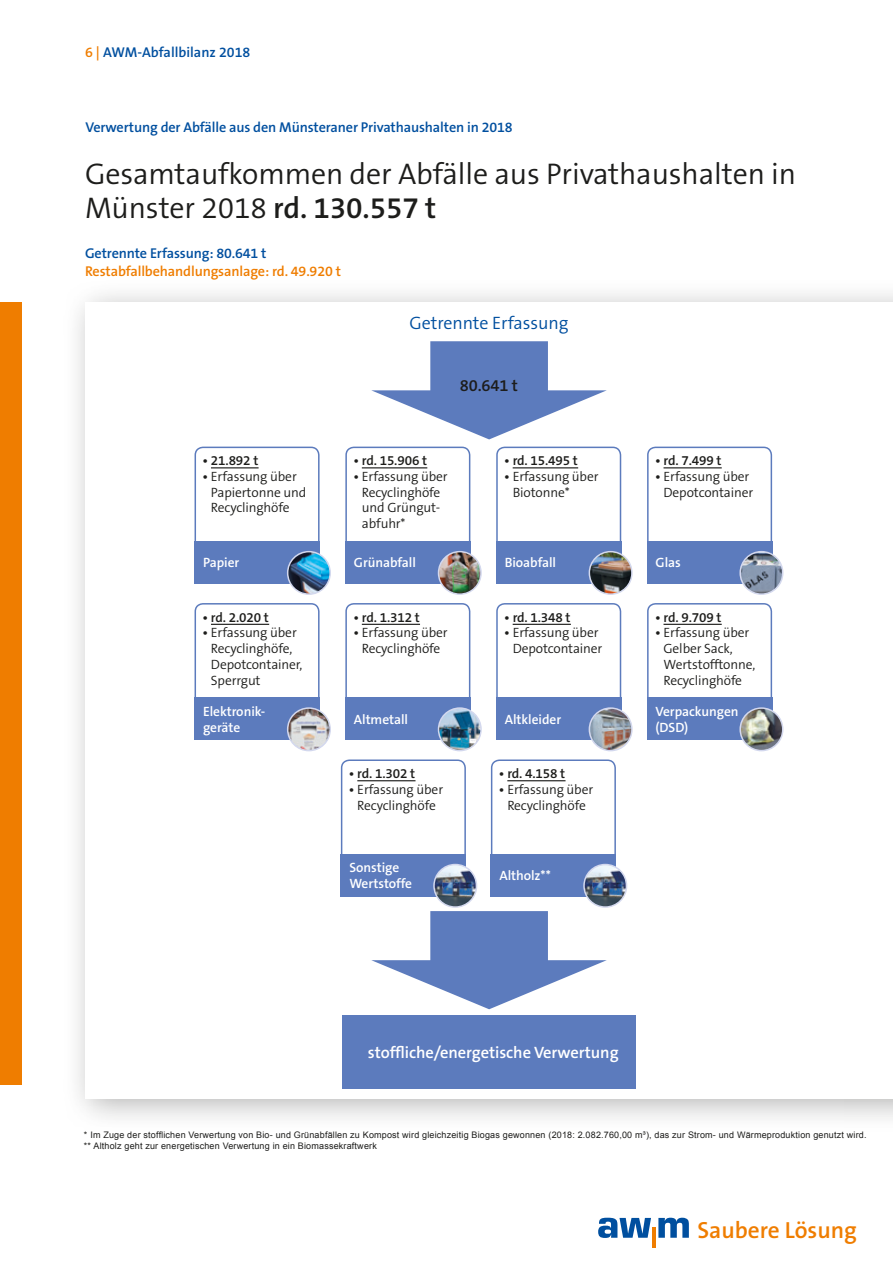
<style>
.page{position:relative;width:893px;height:1263px;background:#fff}
.page>*{position:absolute;margin:0;border:0;box-sizing:border-box;transform-origin:0 0}
.t1{font:300 30px/34.5px "The Sans B4";letter-spacing:-.005em;color:#1d1d1b}
.t2{font:600 23.4px "The Sans B6";color:#ef7d00}
.t3{font:300 18px "The Sans B4";letter-spacing:-.005em;color:#004f9f}
.t4{font:600 16.5px "The Sans B6";letter-spacing:-.005em;color:#fff}
.t5{font:600 16.5px "The Sans B6";color:#1d1d1b}
.t6{font:600 14.25px "The Sans B6";letter-spacing:-.01em;color:#004f9f}
.t7{font:600 14.25px "The Sans B6";letter-spacing:-.01em;color:#ef7d00}
.t8{font:300 13.5px/15.8px "The Sans B4";letter-spacing:-.01em;color:#1d1d1b}
.t9{font:600 13.5px/15.8px "The Sans B6";letter-spacing:-.005em;color:#fff}
.t10{font:600 13.5px "The Sans B6";letter-spacing:-.01em;color:#1d1d1b}
.t11{font:9px/10.8px "Arial";letter-spacing:.02em;color:#1d1d1b}
.s1{color:#ef7d00}
.s2{font-family:"The Sans B6";font-weight:600}
</style>
<div class="page">
<div style="left:0;top:302px;width:21px;height:782px;background:#ef7d00"></div>
<svg style="left:598px;top:1218px;width:53px;height:20px"></svg>
<svg style="left:658px;top:1218px;width:31px;height:20px"></svg>
<hr style="left:652px;top:1227px;width:3px;height:20px;background:#ef7d00">
<div style="left:491px;top:759px;width:125px;height:137px;border:2px solid #5c7bbd;border-radius:8px"></div>
<div style="left:491px;top:854px;width:125px;height:42px;background:#5c7bbd"></div>
<img style="left:584px;top:864px;width:42px;height:43px;border-radius:21px">
<div style="left:583px;top:864px;width:44px;height:44px;border:2px solid #d3d8ee;border-radius:50%"></div>
<hr style="left:507px;top:780px;width:59px;height:1px;background:#1d1d1b">
<div style="left:341px;top:759px;width:125px;height:137px;border:2px solid #5c7bbd;border-radius:8px"></div>
<div style="left:341px;top:854px;width:125px;height:42px;background:#5c7bbd"></div>
<img style="left:434px;top:864px;width:42px;height:43px;border-radius:21px">
<div style="left:433px;top:864px;width:44px;height:44px;border:2px solid #d3d8ee;border-radius:50%"></div>
<hr style="left:357px;top:780px;width:58px;height:1px;background:#1d1d1b">
<div style="left:647px;top:603px;width:125px;height:137px;border:2px solid #5c7bbd;border-radius:8px"></div>
<div style="left:647px;top:697px;width:125px;height:43px;background:#5c7bbd"></div>
<img style="left:740px;top:708px;width:43px;height:43px;border-radius:21px">
<div style="left:739px;top:707px;width:44px;height:44px;border:2px solid #d3d8ee;border-radius:50%"></div>
<hr style="left:663px;top:624px;width:59px;height:1px;background:#1d1d1b">
<div style="left:496px;top:603px;width:125px;height:137px;border:2px solid #5c7bbd;border-radius:8px"></div>
<div style="left:496px;top:697px;width:125px;height:43px;background:#5c7bbd"></div>
<img style="left:589px;top:708px;width:43px;height:43px;border-radius:21px">
<div style="left:589px;top:707px;width:44px;height:44px;border:2px solid #d3d8ee;border-radius:50%"></div>
<hr style="left:513px;top:624px;width:58px;height:1px;background:#1d1d1b">
<div style="left:345px;top:603px;width:125px;height:137px;border:2px solid #5c7bbd;border-radius:8px"></div>
<div style="left:345px;top:697px;width:125px;height:43px;background:#5c7bbd"></div>
<img style="left:438px;top:708px;width:43px;height:43px;border-radius:21px">
<div style="left:438px;top:707px;width:44px;height:44px;border:2px solid #d3d8ee;border-radius:50%"></div>
<hr style="left:362px;top:624px;width:58px;height:1px;background:#1d1d1b">
<div style="left:195px;top:603px;width:125px;height:137px;border:2px solid #5c7bbd;border-radius:8px"></div>
<div style="left:195px;top:697px;width:125px;height:43px;background:#5c7bbd"></div>
<img style="left:288px;top:708px;width:42px;height:43px;border-radius:21px">
<div style="left:287px;top:707px;width:44px;height:44px;border:2px solid #d3d8ee;border-radius:50%"></div>
<hr style="left:211px;top:624px;width:58px;height:1px;background:#1d1d1b">
<div style="left:195px;top:447px;width:125px;height:136px;border:2px solid #5c7bbd;border-radius:8px"></div>
<div style="left:195px;top:541px;width:125px;height:42px;background:#5c7bbd"></div>
<img style="left:288px;top:552px;width:42px;height:42px;border-radius:21px">
<div style="left:287px;top:551px;width:44px;height:44px;border:2px solid #d3d8ee;border-radius:50%"></div>
<hr style="left:211px;top:467px;width:48px;height:1px;background:#1d1d1b">
<div style="left:345px;top:447px;width:125px;height:136px;border:2px solid #5c7bbd;border-radius:8px"></div>
<div style="left:345px;top:541px;width:125px;height:42px;background:#5c7bbd"></div>
<img style="left:438px;top:552px;width:43px;height:42px;border-radius:21px">
<div style="left:438px;top:551px;width:44px;height:44px;border:2px solid #d3d8ee;border-radius:50%"></div>
<hr style="left:362px;top:467px;width:65px;height:1px;background:#1d1d1b">
<div style="left:496px;top:447px;width:125px;height:136px;border:2px solid #5c7bbd;border-radius:8px"></div>
<div style="left:496px;top:541px;width:125px;height:42px;background:#5c7bbd"></div>
<img style="left:589px;top:552px;width:43px;height:42px;border-radius:21px">
<div style="left:589px;top:551px;width:44px;height:44px;border:2px solid #d3d8ee;border-radius:50%"></div>
<hr style="left:513px;top:467px;width:65px;height:1px;background:#1d1d1b">
<div style="left:647px;top:447px;width:125px;height:136px;border:2px solid #5c7bbd;border-radius:8px"></div>
<div style="left:647px;top:541px;width:125px;height:42px;background:#5c7bbd"></div>
<img style="left:740px;top:552px;width:43px;height:42px;border-radius:21px">
<div style="left:739px;top:551px;width:44px;height:44px;border:2px solid #d3d8ee;border-radius:50%"></div>
<hr style="left:663px;top:467px;width:59px;height:1px;background:#1d1d1b">
<svg style="left:371px;top:911px;width:236px;height:98px"></svg>
<div style="left:342px;top:1016px;width:294px;height:73px;background:#5c7bbd"></div>
<svg style="left:371px;top:341px;width:236px;height:98px"></svg>
<p class="t6" style="left:85px;top:45px;width:167px"><span class="s1">6 |</span> AWM-Abfallbilanz 2018</p>
<p class="t6" style="left:85px;top:119px;width:429px">Verwertung der Abfälle aus den Münsteraner Privathaushalten in 2018</p>
<h1 class="t1" style="left:85px;top:157px;width:713px">Gesamtaufkommen der Abfälle aus Privathaushalten in<br>Münster 2018 <span class="s2">rd. 130.557 t</span></h1>
<p class="t6" style="left:85px;top:245px;width:183px">Getrennte Erfassung: 80.641 t</p>
<p class="t7" style="left:85px;top:263px;width:257px">Restabfallbehandlungsanlage: rd. 49.920 t</p>
<h3 class="t3" style="left:410px;top:313px;width:160px">Getrennte Erfassung</h3>
<p class="t5" style="left:460px;top:377px;width:59px">80.641 t</p>
<p class="t10" style="left:203px;top:453px;width:57px">• 21.892 t</p>
<p class="t8" style="left:211px;top:469px;width:97px;text-indent:-8px"><span class="s2">•</span> Erfassung über<br>Papiertonne und<br>Recyclinghöfe</p>
<p class="t10" style="left:353px;top:453px;width:75px">• rd. 15.906 t</p>
<p class="t8" style="left:362px;top:469px;width:87px;text-indent:-8px"><span class="s2">•</span> Erfassung über<br>Recyclinghöfe und Grüngut&shy;abfuhr*</p>
<p class="t10" style="left:504px;top:453px;width:75px">• rd. 15.495 t</p>
<p class="t8" style="left:513px;top:469px;width:87px;text-indent:-8px"><span class="s2">•</span> Erfassung über<br>Biotonne*</p>
<p class="t10" style="left:655px;top:453px;width:68px">• rd. 7.499 t</p>
<p class="t8" style="left:655px;top:469px;width:100px;text-align:right"><span class="s2">•</span> Erfassung über<br>Depotcontainer</p>
<p class="t9" style="left:203px;top:555px;width:38px">Papier</p>
<p class="t9" style="left:354px;top:555px;width:64px">Grünabfall</p>
<p class="t9" style="left:505px;top:555px;width:53px">Bioabfall</p>
<p class="t9" style="left:656px;top:555px;width:27px">Glas</p>
<p class="t10" style="left:203px;top:610px;width:68px">• rd. 2.020 t</p>
<p class="t8" style="left:211px;top:625px;width:93px;text-indent:-8px"><span class="s2">•</span> Erfassung über<br>Recyclinghöfe,<br>Depotcontainer,<br>Sperrgut</p>
<p class="t10" style="left:353px;top:610px;width:68px">• rd. 1.312 t</p>
<p class="t8" style="left:353px;top:625px;width:96px;text-align:center"><span class="s2">•</span> Erfassung über<br>Recyclinghöfe</p>
<p class="t10" style="left:504px;top:610px;width:68px">• rd. 1.348 t</p>
<p class="t8" style="left:504px;top:625px;width:100px;text-align:right"><span class="s2">•</span> Erfassung über<br>Depotcontainer</p>
<p class="t10" style="left:655px;top:610px;width:68px">• rd. 9.709 t</p>
<p class="t8" style="left:663px;top:625px;width:93px;text-indent:-8px"><span class="s2">•</span> Erfassung über<br>Gelber Sack,<br>Wertstofftonne,<br>Recyclinghöfe</p>
<p class="t9" style="left:203px;top:704px;width:64px">Elektronik&shy;geräte</p>
<p class="t9" style="left:354px;top:712px;width:56px">Altmetall</p>
<p class="t9" style="left:505px;top:712px;width:58px">Altkleider</p>
<p class="t9" style="left:656px;top:704px;width:84px">Verpackungen (DSD)</p>
<p class="t10" style="left:349px;top:766px;width:68px">• rd. 1.302 t</p>
<p class="t8" style="left:349px;top:782px;width:96px;text-align:center"><span class="s2">•</span> Erfassung über<br>Recyclinghöfe</p>
<p class="t10" style="left:499px;top:766px;width:68px">• rd. 4.158 t</p>
<p class="t8" style="left:499px;top:782px;width:96px;text-align:center"><span class="s2">•</span> Erfassung über<br>Recyclinghöfe</p>
<p class="t9" style="left:349px;top:860px;width:64px">Sonstige<br>Wertstoffe</p>
<p class="t9" style="left:499px;top:868px;width:53px">Altholz**</p>
<p class="t4" style="left:368px;top:1044px;width:252px">stoffliche/energetische Verwertung</p>
<p class="t11" style="left:84px;top:1129px;width:784px">* Im Zuge der stofflichen Verwertung von Bio- und Grünabfällen zu Kompost wird gleichzeitig Biogas gewonnen (2018: 2.082.760,00 m³), das zur Strom- und Wärmeproduktion genutzt wird. ** Altholz geht zur energetischen Verwertung in ein Biomassekraftwerk</p>
<h2 class="t2" style="left:697px;top:1217px;width:161px">Saubere Lösung</h2>
</div>
